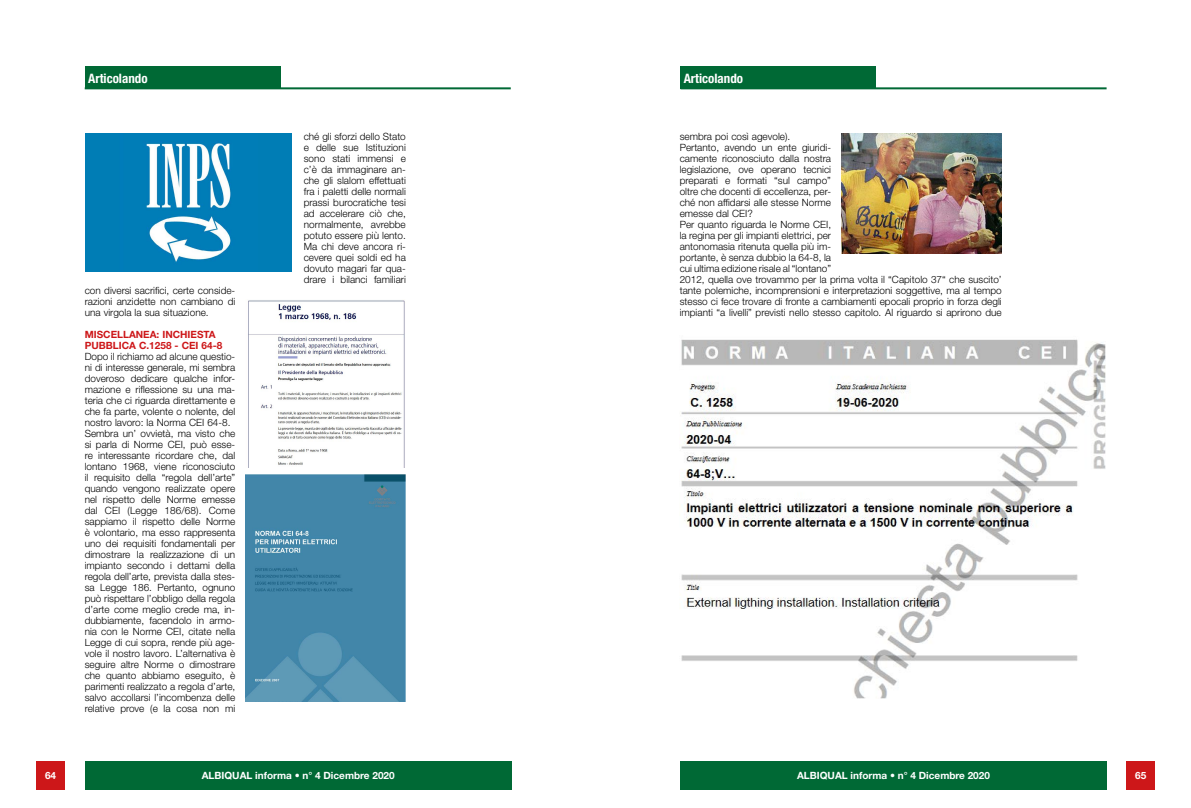
<style>
.page{position:relative;width:1191px;height:808px;background:#fff}
.page>*{position:absolute;margin:0;border:0;box-sizing:border-box;transform-origin:0 0}
.t1{font:700 condensed 13px "Helvetica Neue LT Std";color:#fff}
.t2{font:300 10px/11px "Helvetica Neue LT Std";color:#000;text-align:justify}
.t3{font:700 10px "Helvetica Neue LT Std";color:#fff}
.t4{font:700 10px/11px "Helvetica Neue LT Std";color:#cd1719}
</style>
<div class="page">
<hr style="left:85px;top:87px;width:426px;height:2px;background:#006935">
<div style="left:85px;top:66px;width:196px;height:23px;background:#006935"></div>
<div style="left:36px;top:761px;width:29px;height:28px;background:#cd1719"></div>
<div style="left:85px;top:761px;width:426px;height:28px;background:#006935"></div>
<img style="left:85px;top:133px;width:207px;height:138px">
<img style="left:248px;top:300px;width:157px;height:168px">
<img style="left:245px;top:475px;width:161px;height:227px">
<hr style="left:680px;top:87px;width:426px;height:2px;background:#006935">
<div style="left:680px;top:66px;width:196px;height:23px;background:#006935"></div>
<div style="left:1126px;top:761px;width:29px;height:28px;background:#cd1719"></div>
<div style="left:680px;top:761px;width:426px;height:28px;background:#006935"></div>
<img style="left:841px;top:133px;width:160px;height:121px">
<img style="left:681px;top:339px;width:424px;height:360px">
<h1 class="t1" style="left:88px;top:70px;width:61px">Articolando</h1>
<p class="t2" style="left:85px;top:285px;width:152px">con diversi sacrifici, certe conside&shy;razioni anzidette non cambiano di una virgola la sua situazione.</p>
<p class="t4" style="left:85px;top:329px;width:139px">MISCELLANEA: INCHIESTA<br>PUBBLICA C.1258 - CEI 64-8</p>
<p class="t2" style="left:85px;top:351px;width:152px;text-align:left">Dopo il richiamo ad alcune questio&shy;ni di interesse generale, mi sembra doveroso dedicare qualche infor&shy;mazione e riflessione su una ma&shy;teria che ci riguarda direttamente e che fa parte, volente o nolente, del nostro lavoro: la Norma CEI 64-8.<br>Sembra un’ ovvietà, ma visto che si parla di Norme CEI, può esse&shy;re interessante ricordare che, dal lontano 1968, viene riconosciuto il requisito della “regola dell’arte” quando vengono realizzate opere nel rispetto delle Norme emesse dal CEI (Legge 186/68). Come sappiamo il rispetto delle Norme è volontario, ma esso rappresenta uno dei requisiti fondamentali per dimostrare la realizzazione di un impianto secondo i dettami della regola dell’arte, prevista dalla stes&shy;sa Legge 186. Pertanto, ognuno può rispettare l’obbligo della regola d’arte come meglio crede ma, in&shy;dubbiamente, facendolo in armo&shy;nia con le Norme CEI, citate nella Legge di cui sopra, rende più age&shy;vole il nostro lavoro. L’alternativa è seguire altre Norme o dimostrare che quanto abbiamo eseguito, è parimenti realizzato a regola d’arte, salvo accollarsi l’incombenza delle relative prove (e la cosa non mi</p>
<p class="t2" style="left:304px;top:131px;width:104px">ché gli sforzi dello Stato e delle sue Istituzioni sono stati immensi e c’è da immaginare an&shy;che gli slalom effettuati fra i paletti delle normali prassi burocratiche tesi ad accelerare ciò che, normalmente, avrebbe potuto essere più lento.<br>Ma chi deve ancora ri&shy;cevere quei soldi ed ha dovuto magari far qua&shy;drare i bilanci familiari</p>
<p class="t3" style="left:45px;top:769px;width:13px">64</p>
<p class="t3" style="left:202px;top:769px;width:194px">ALBIQUAL informa • n° 4 Dicembre 2020</p>
<h1 class="t1" style="left:683px;top:70px;width:61px">Articolando</h1>
<p class="t2" style="left:679px;top:131px;width:323px;text-align:left">sembra poi così agevole).<br>Pertanto, avendo un ente giuridi-<br>camente riconosciuto dalla nostra<br>legislazione, ove operano tecnici<br>preparati e formati “sul campo”<br>oltre che docenti di eccellenza, per-<br>ché non affidarsi alle stesse Norme<br>emesse dal CEI?<br>Per quanto riguarda le Norme CEI,<br>la regina per gli impianti elettrici, per<br>antonomasia ritenuta quella più im-<br>portante, è senza dubbio la 64-8, la<br>cui ultima edizione risale al “lontano”<br>2012, quella ove trovammo per la prima volta il “Capitolo 37“ che suscito’ tante polemiche, incomprensioni e interpretazioni soggettive, ma al tempo stesso ci fece trovare di fronte a cambiamenti epocali proprio in forza degli impianti “a livelli” previsti nello stesso capitolo. Al riguardo si aprirono due</p>
<p class="t3" style="left:797px;top:769px;width:194px">ALBIQUAL informa • n° 4 Dicembre 2020</p>
<p class="t3" style="left:1135px;top:769px;width:13px">65</p>
</div>
